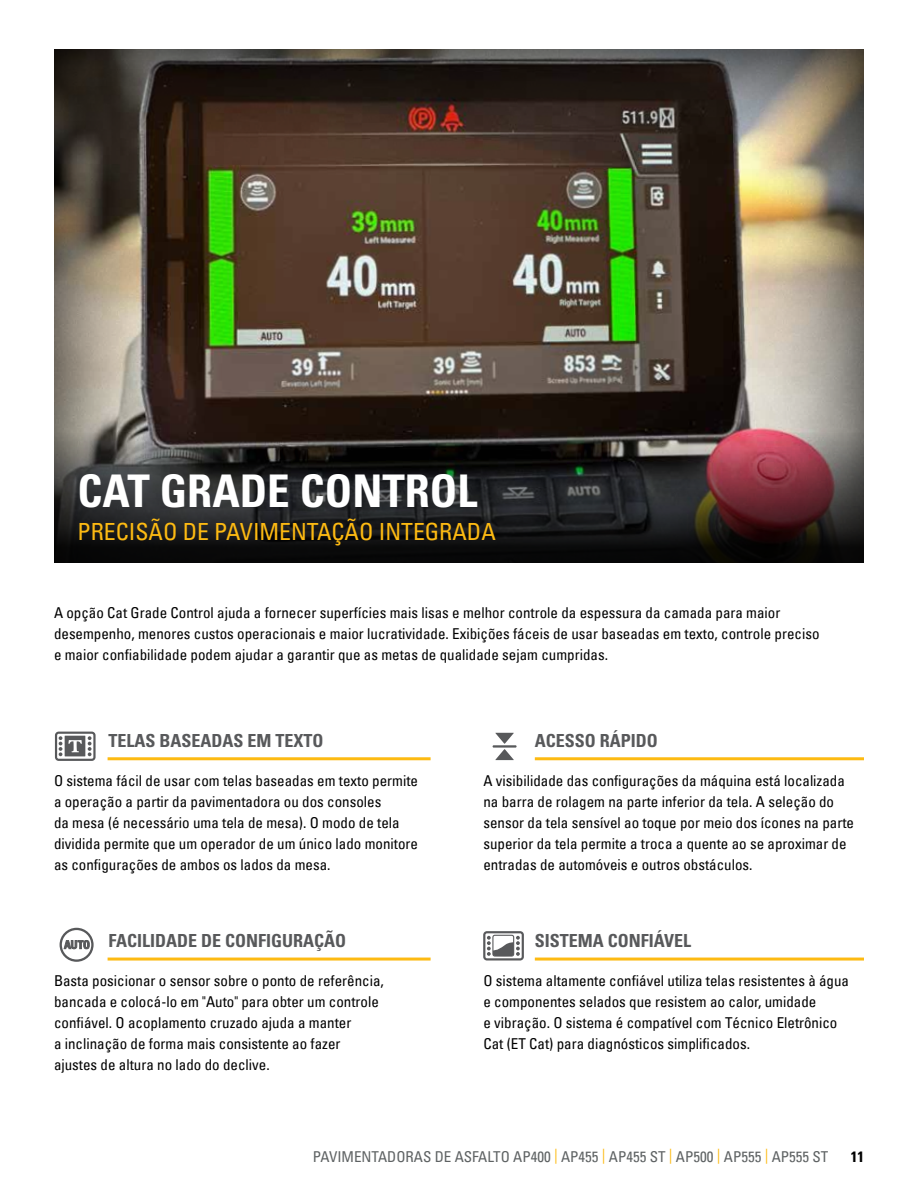
<style>
.page{position:relative;width:918px;height:1188px;background:#fff}
.page>*{position:absolute;margin:0;border:0;box-sizing:border-box;transform-origin:0 0}
.t1{font:700 condensed 45px "Univers LT Std";color:#fff}
.t2{font:condensed 23.7px "Univers LT";color:#fdba12}
.t3{font:700 condensed 18px "Univers LT Std";color:#58595b}
.t4{font:condensed 15px/21px "Univers LT";color:#000}
.t5{font:condensed 15px "Univers LT";color:#5e6263}
.t6{font:700 condensed 15px "Univers LT Std";color:#000}
.s1{color:#fdba12}
</style>
<div class="page">
<img style="left:54px;top:49px;width:810px;height:514px">
<hr style="left:108px;top:757px;width:323px;height:3px;background:#fdba12">
<hr style="left:535px;top:757px;width:329px;height:3px;background:#fdba12">
<hr style="left:108px;top:958px;width:323px;height:3px;background:#fdba12">
<hr style="left:535px;top:958px;width:329px;height:3px;background:#fdba12">
<svg style="left:55px;top:732px;width:41px;height:29px"></svg>
<svg style="left:493px;top:733px;width:24px;height:27px"></svg>
<svg style="left:483px;top:931px;width:41px;height:30px"></svg>
<img style="left:54px;top:228px;width:810px;height:334px">
<svg style="left:60px;top:928px;width:34px;height:34px"></svg>
<h1 class="t1" style="left:78px;top:464px;width:401px">CAT GRADE CONTROL</h1>
<h2 class="t2" style="left:78px;top:517px;width:420px">PRECISÃO DE PAVIMENTAÇÃO INTEGRADA</h2>
<p class="t4" style="left:54px;top:602px;width:767px">A opção Cat Grade Control ajuda a fornecer superfícies mais lisas e melhor controle da espessura da camada para maior desempenho, menores custos operacionais e maior lucratividade. Exibições fáceis de usar baseadas em texto, controle preciso e maior confiabilidade podem ajudar a garantir que as metas de qualidade sejam cumpridas.</p>
<p class="t3" style="left:108px;top:729px;width:216px">TELAS BASEADAS EM TEXTO</p>
<p class="t4" style="left:54px;top:770px;width:366px">O sistema fácil de usar com telas baseadas em texto permite a operação a partir da pavimentadora ou dos consoles<br>da mesa (é necessário uma tela de mesa). O modo de tela dividida permite que um operador de um único lado monitore as configurações de ambos os lados da mesa.</p>
<p class="t3" style="left:108px;top:930px;width:239px">FACILIDADE DE CONFIGURAÇÃO</p>
<p class="t4" style="left:54px;top:970px;width:331px">Basta posicionar o sensor sobre o ponto de referência, bancada e colocá-lo em "Auto" para obter um controle confiável. O acoplamento cruzado ajuda a manter<br>a inclinação de forma mais consistente ao fazer ajustes de altura no lado do declive.</p>
<p class="t3" style="left:535px;top:729px;width:125px">ACESSO RÁPIDO</p>
<p class="t4" style="left:483px;top:770px;width:372px">A visibilidade das configurações da máquina está localizada na barra de rolagem na parte inferior da tela. A seleção do sensor da tela sensível ao toque por meio dos ícones na parte superior da tela permite a troca a quente ao se aproximar de entradas de automóveis e outros obstáculos.</p>
<p class="t3" style="left:535px;top:930px;width:158px">SISTEMA CONFIÁVEL</p>
<p class="t4" style="left:483px;top:970px;width:367px">O sistema altamente confiável utiliza telas resistentes à água e componentes selados que resistem ao calor, umidade<br>e vibração. O sistema é compatível com Técnico Eletrônico Cat (ET Cat) para diagnósticos simplificados.</p>
<p class="t5" style="left:313px;top:1147px;width:517px">PAVIMENTADORAS DE ASFALTO AP400 <span class="s1">|</span> AP455 <span class="s1">|</span> AP455 ST <span class="s1">|</span> AP500 <span class="s1">|</span> AP555 <span class="s1">|</span> AP555 ST</p>
<p class="t6" style="left:851px;top:1147px;width:15px">11</p>
</div>
